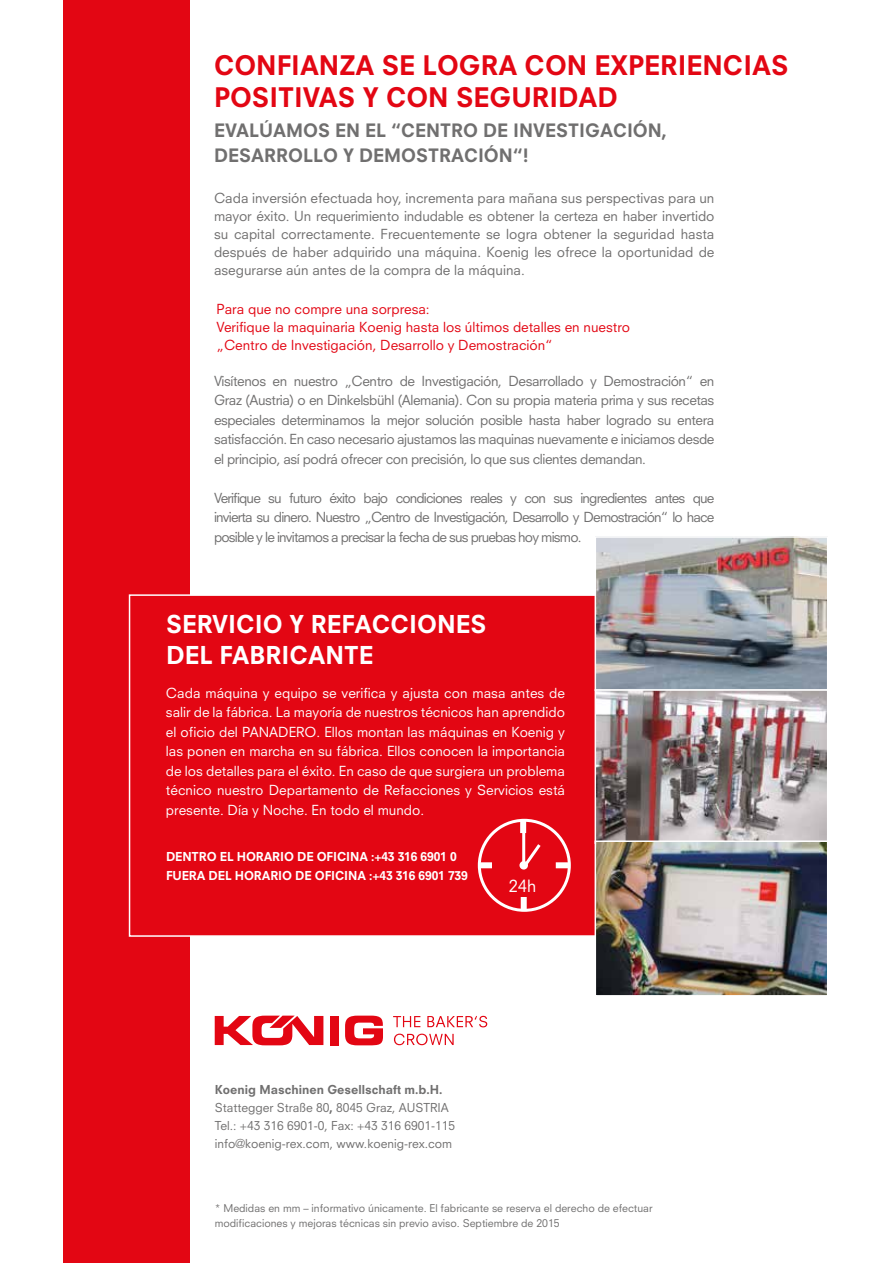
<style>
.page{position:relative;width:893px;height:1263px;background:#fff}
.page>*{position:absolute;margin:0;border:0;box-sizing:border-box;transform-origin:0 0}
.t1{font:800 26.25px/31.5px "Neuzeit S";color:#e30613}
.t2{font:800 24px/31.5px "Neuzeit S";color:#fff}
.t3{font:800 18px/25.5px "Neuzeit S";color:#706f6f}
.t4{font:16.5px "Neuzeit S";color:#fff}
.t5{font:13.5px/19.5px "Neuzeit S";letter-spacing:-.03em;color:#706f6f;text-align:justify}
.t6{font:13.5px/19.5px "Neuzeit S";color:#fff;text-align:justify}
.t7{font:13.5px/18px "Neuzeit S";color:#e30613}
.t8{font:12px/18px "Neuzeit S";color:#706f6f}
.t9{font:800 12px/19.5px "Neuzeit S";letter-spacing:-.01em;color:#fff}
.t10{font:10.5px/15px "Neuzeit S";color:#706f6f}
.s1{font-style:inherit}
.s2{font-weight:800}
</style>
<div class="page">
<div style="left:63px;top:0;width:126px;height:1263px;background:#e30613"></div>
<div style="left:129px;top:594px;width:700px;height:343px;background:#e30613;border:2px solid #fff"></div>
<img style="left:598px;top:539px;width:227px;height:301px">
<div style="left:595px;top:536px;width:233px;height:155px;border:2px solid #fff"></div>
<div style="left:478px;top:819px;width:93px;height:93px;border:3px solid #fff;border-radius:50%"></div>
<div style="left:479px;top:862px;width:13px;height:6px;background:#fff"></div>
<div style="left:556px;top:862px;width:12px;height:6px;background:#fff"></div>
<div style="left:520px;top:820px;width:6px;height:13px;background:#fff"></div>
<div style="left:521px;top:897px;width:6px;height:13px;background:#fff"></div>
<hr style="left:522px;top:829px;width:3px;height:37px;background:#fff">
<svg style="left:520px;top:841px;width:21px;height:29px"></svg>
<div style="left:595px;top:689px;width:233px;height:155px;border:2px solid #fff"></div>
<img style="left:598px;top:843px;width:227px;height:150px">
<div style="left:595px;top:840px;width:233px;height:156px;border:2px solid #fff"></div>
<div style="left:330px;top:1016px;width:9px;height:29px;background:#e30613"></div>
<svg style="left:345px;top:1016px;width:38px;height:29px"></svg>
<svg style="left:215px;top:1016px;width:108px;height:29px"></svg>
<svg style="left:393px;top:1016px;width:27px;height:11px"></svg>
<svg style="left:427px;top:1016px;width:60px;height:11px"></svg>
<svg style="left:394px;top:1034px;width:60px;height:11px"></svg>
<h1 class="t1" style="left:214px;top:50px;width:576px">CONFIANZA SE LOGRA CON EXPERIENCIAS<br>POSITIVAS Y CON SEGURIDAD</h1>
<h3 class="t3" style="left:214px;top:117px;width:454px">EVALÚAMOS EN EL “CENTRO DE INVESTIGACIÓN,<br>DESARROLLO Y DEMOSTRACIÓN“!</h3>
<p class="t5" style="left:214px;top:189px;width:502px;line-height:18px">Cada inversión efectuada hoy, incrementa para mañana sus perspectivas para un mayor éxito. Un requerimiento indudable es obtener la certeza en haber invertido su capital correctamente. Frecuentemente se logra obtener la seguridad hasta después de haber adquirido una máquina. Koenig les ofrece la oportunidad de asegurarse aún antes de la compra de la máquina.</p>
<p class="t7" style="left:217px;top:300px;width:415px">Para que no compre una sorpresa:<br>Verifique la maquinaria Koenig hasta los últimos detalles en nuestro „Centro de Investigación, Desarrollo y Demostración“</p>
<p class="t5" style="left:214px;top:371px;width:502px">Visítenos en nuestro „Centro de Investigación, Desarrollado y Demostración“ en Graz (Austria) o en Dinkelsbühl (Alemania). Con su propia materia prima y sus recetas especiales determinamos la mejor solución posible hasta haber logrado su entera satisfacción. En caso necesario ajustamos las maquinas nuevamente e iniciamos desde el principio, así podrá ofrecer con precisión, lo que sus clientes demandan.</p>
<p class="t5" style="left:214px;top:488px;width:502px">Verifique su futuro éxito bajo condiciones reales y con sus ingredientes antes que invierta su dinero. Nuestro „Centro de Investigación, Desarrollo y Demostración“ lo hace posible y le invitamos a precisar la fecha de sus pruebas hoy mismo.</p>
<h2 class="t2" style="left:166px;top:608px;width:322px">SERVICIO Y REFACCIONES<br>DEL FABRICANTE</h2>
<p class="t6" style="left:166px;top:683px;width:401px">Cada máquina y equipo se verifica y ajusta con masa antes de salir de la fábrica. La mayoría de nuestros técnicos han aprendido el oficio del PANADERO. Ellos montan las máquinas en Koenig y las ponen en marcha en su fábrica. Ellos conocen la importancia de los detalles para el éxito. En caso de que surgiera un problema técnico nuestro Departamento de Refacciones y Servicios está presente. Día y Noche. En todo el mundo.</p>
<p class="t9" style="left:166px;top:846px;width:303px">DENTRO EL HORARIO DE OFICINA :+43 316 6901 0<br>FUERA DEL HORARIO DE OFICINA :+43 316 6901 739</p>
<p class="t4" style="left:509px;top:875px;width:29px">24<span class="s1">h</span></p>
<p class="t8" style="left:215px;top:1081px;width:242px"><span class="s2">Koenig Maschinen Gesellschaft m.b.H.<br></span>Stattegger Straße 80<span class="s2">,</span> 8045 Graz, AUSTRIA Tel.: +43 316 6901-0, Fax: +43 316 6901-115 info@koenig-rex.com, www.koenig-rex.com</p>
<p class="t10" style="left:215px;top:1200px;width:439px">* Medidas en mm – informativo únicamente. El fabricante se reserva el derecho de efectuar modificaciones y mejoras técnicas sin previo aviso. Septiembre de 2015</p>
</div>
